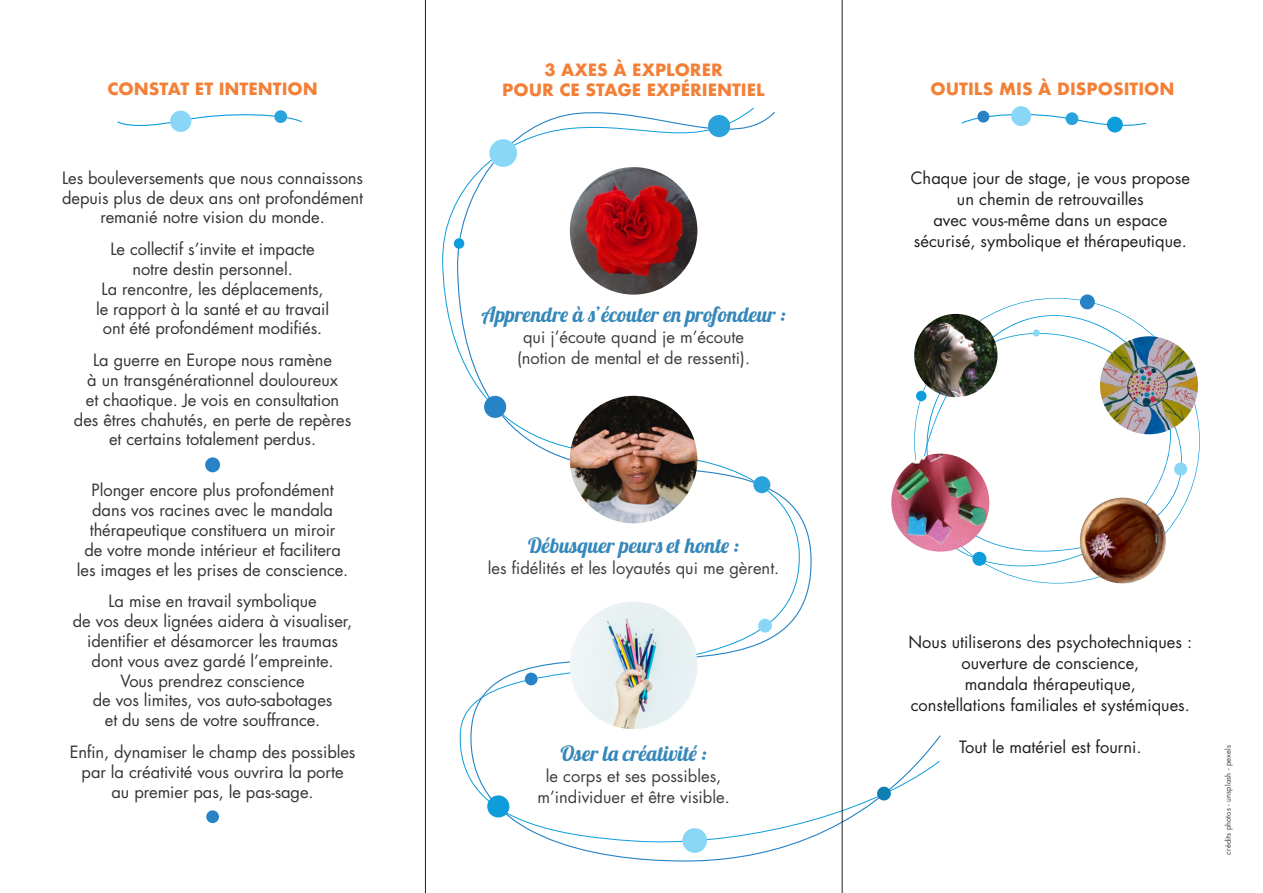
<style>
.page{position:relative;width:1263px;height:893px;background:#fff}
.page>*{position:absolute;margin:0;border:0;box-sizing:border-box;transform-origin:0 0}
.t1{font:21px "Lobster 1.4";color:#3588b9}
.t2{font:16.5px "Futura Std";letter-spacing:-.005em;color:#363536}
.t3{font:16.5px "Futura Std";color:#231f20}
.t4{font:16.5px "Futura Std";color:#3e3e3f}
.t5{font:700 16.5px "Futura";color:#f48037}
.t6{font:7.5px "Futura Std";letter-spacing:.015em;color:#3e3e3f}
</style>
<div class="page">
<svg style="left:456px;top:107px;width:485px;height:755px"></svg>
<div style="left:489px;top:139px;width:28px;height:28px;background:#89d6f7;border-radius:50%"></div>
<div style="left:758px;top:619px;width:14px;height:13px;background:#89d6f7;border-radius:50%"></div>
<div style="left:708px;top:115px;width:22px;height:22px;background:#2aa2db;border-radius:50%"></div>
<div style="left:484px;top:396px;width:22px;height:22px;background:#2783c5;border-radius:50%"></div>
<div style="left:682px;top:828px;width:25px;height:25px;background:#89d6f7;border-radius:50%"></div>
<div style="left:877px;top:787px;width:14px;height:13px;background:#0f7fb3;border-radius:50%"></div>
<div style="left:753px;top:476px;width:17px;height:17px;background:#2aa2db;border-radius:50%"></div>
<div style="left:487px;top:795px;width:22px;height:22px;background:#0d9dda;border-radius:50%"></div>
<div style="left:454px;top:238px;width:10px;height:11px;background:#0d9dda;border-radius:50%"></div>
<div style="left:525px;top:673px;width:13px;height:12px;background:#2783c5;border-radius:50%"></div>
<div style="left:205px;top:457px;width:15px;height:15px;background:#2783c5;border-radius:50%"></div>
<div style="left:206px;top:810px;width:13px;height:13px;background:#2783c5;border-radius:50%"></div>
<svg style="left:919px;top:288px;width:209px;height:300px"></svg>
<svg style="left:914px;top:298px;width:286px;height:285px"></svg>
<div style="left:1033px;top:329px;width:7px;height:7px;background:#89d6f7;border-radius:50%"></div>
<div style="left:916px;top:391px;width:10px;height:10px;background:#0d9dda;border-radius:50%"></div>
<div style="left:972px;top:552px;width:14px;height:14px;background:#0d9dda;border-radius:50%"></div>
<div style="left:1080px;top:294px;width:15px;height:15px;background:#2783c5;border-radius:50%"></div>
<div style="left:1174px;top:462px;width:13px;height:14px;background:#89d6f7;border-radius:50%"></div>
<img style="left:914px;top:314px;width:83px;height:83px;border-radius:42px">
<img style="left:1080px;top:498px;width:86px;height:85px;border-radius:43px">
<img style="left:1100px;top:336px;width:98px;height:98px;border-radius:49px">
<img style="left:891px;top:454px;width:98px;height:98px;border-radius:49px">
<svg style="left:961px;top:110px;width:185px;height:16px"></svg>
<svg style="left:117px;top:110px;width:185px;height:21px"></svg>
<div style="left:170px;top:111px;width:21px;height:21px;background:#89d6f7;border-radius:50%"></div>
<img style="left:570px;top:167px;width:127px;height:128px;border-radius:64px">
<img style="left:570px;top:601px;width:127px;height:128px;border-radius:64px">
<img style="left:570px;top:396px;width:127px;height:127px;border-radius:64px">
<div style="left:1011px;top:106px;width:20px;height:20px;background:#89d6f7;border-radius:50%"></div>
<div style="left:1065px;top:112px;width:13px;height:13px;background:#2aa2db;border-radius:50%"></div>
<div style="left:274px;top:110px;width:13px;height:13px;background:#2aa2db;border-radius:50%"></div>
<div style="left:1107px;top:117px;width:16px;height:16px;background:#0d9dda;border-radius:50%"></div>
<div style="left:977px;top:111px;width:12px;height:12px;background:#2783c5;border-radius:50%"></div>
<hr style="left:842px;top:0;width:1px;height:893px;background:#231f20">
<hr style="left:425px;top:0;width:1px;height:893px;background:#231f20">
<p class="t5" style="left:107px;top:77px;width:212px">CONSTAT ET INTENTION</p>
<p class="t2" style="left:62px;top:167px;width:303px">Les bouleversements que nous connaissons</p>
<p class="t2" style="left:62px;top:187px;width:302px">depuis plus de deux ans ont profondément</p>
<p class="t2" style="left:100px;top:207px;width:226px">remanié notre vision du monde.</p>
<p class="t2" style="left:111px;top:238px;width:206px">Le collectif s’invite et impacte</p>
<p class="t2" style="left:132px;top:258px;width:162px">notre destin personnel.</p>
<p class="t2" style="left:102px;top:278px;width:224px">La rencontre, les déplacements,</p>
<p class="t2" style="left:96px;top:298px;width:235px">le rapport à la santé et au travail</p>
<p class="t2" style="left:103px;top:318px;width:221px">ont été profondément modifiés.</p>
<p class="t2" style="left:93px;top:349px;width:240px">La guerre en Europe nous ramène</p>
<p class="t2" style="left:87px;top:369px;width:252px">à un transgénérationnel douloureux</p>
<p class="t2" style="left:86px;top:389px;width:255px">et chaotique. Je vois en consultation</p>
<p class="t2" style="left:74px;top:409px;width:279px">des êtres chahutés, en perte de repères</p>
<p class="t2" style="left:109px;top:429px;width:208px">et certains totalement perdus.</p>
<p class="t2" style="left:92px;top:480px;width:243px">Plonger encore plus profondément</p>
<p class="t2" style="left:92px;top:500px;width:242px">dans vos racines avec le mandala</p>
<p class="t2" style="left:90px;top:519px;width:247px">thérapeutique constituera un miroir</p>
<p class="t2" style="left:84px;top:539px;width:258px">de votre monde intérieur et facilitera</p>
<p class="t2" style="left:77px;top:559px;width:273px">les images et les prises de conscience.</p>
<p class="t2" style="left:108px;top:591px;width:210px">La mise en travail symbolique</p>
<p class="t2" style="left:73px;top:611px;width:281px">de vos deux lignées aidera à visualiser,</p>
<p class="t2" style="left:87px;top:630px;width:252px">identifier et désamorcer les traumas</p>
<p class="t2" style="left:92px;top:650px;width:244px">dont vous avez gardé l’empreinte.</p>
<p class="t2" style="left:120px;top:670px;width:186px">Vous prendrez conscience</p>
<p class="t2" style="left:93px;top:690px;width:241px">de vos limites, vos auto-sabotages</p>
<p class="t2" style="left:105px;top:710px;width:217px">et du sens de votre souffrance.</p>
<p class="t2" style="left:70px;top:741px;width:287px">Enfin, dynamiser le champ des possibles</p>
<p class="t2" style="left:82px;top:761px;width:264px">par la créativité vous ouvrira la porte</p>
<p class="t2" style="left:112px;top:781px;width:204px">au premier pas, le pas-sage.</p>
<p class="t5" style="left:544px;top:58px;width:180px">3 AXES À EXPLORER</p>
<p class="t5" style="left:502px;top:78px;width:264px">POUR CE STAGE EXPÉRIENTIEL</p>
<p class="t1" style="left:481px;top:301px;width:306px">Apprendre à s’écouter en profondeur :</p>
<p class="t4" style="left:523px;top:326px;width:223px">qui j’écoute quand je m’écoute</p>
<p class="t4" style="left:517px;top:347px;width:234px">(notion de mental et de ressenti).</p>
<p class="t1" style="left:528px;top:532px;width:213px">Débusquer peurs et honte :</p>
<p class="t4" style="left:488px;top:557px;width:293px">les fidélités et les loyautés qui me gèrent.</p>
<p class="t1" style="left:560px;top:740px;width:148px">Oser la créativité :</p>
<p class="t4" style="left:546px;top:766px;width:177px">le corps et ses possibles,</p>
<p class="t4" style="left:537px;top:787px;width:194px">m’individuer et être visible.</p>
<p class="t5" style="left:930px;top:77px;width:246px">OUTILS MIS À DISPOSITION</p>
<p class="t3" style="left:911px;top:167px;width:281px">Chaque jour de stage, je vous propose</p>
<p class="t3" style="left:957px;top:188px;width:188px">un chemin de retrouvailles</p>
<p class="t3" style="left:933px;top:209px;width:235px">avec vous-même dans un espace</p>
<p class="t3" style="left:914px;top:230px;width:274px">sécurisé, symbolique et thérapeutique.</p>
<p class="t3" style="left:908px;top:631px;width:285px">Nous utiliserons des psychotechniques :</p>
<p class="t3" style="left:961px;top:652px;width:179px">ouverture de conscience,</p>
<p class="t3" style="left:965px;top:673px;width:173px">mandala thérapeutique,</p>
<p class="t3" style="left:911px;top:694px;width:281px">constellations familiales et systémiques.</p>
<p class="t3" style="left:959px;top:736px;width:184px">Tout le matériel est fourni.</p>
<p class="t6" style="left:1223px;top:855px;width:111px;rotate:-90deg">crédits photos - unsplash - pexels</p>
</div>
